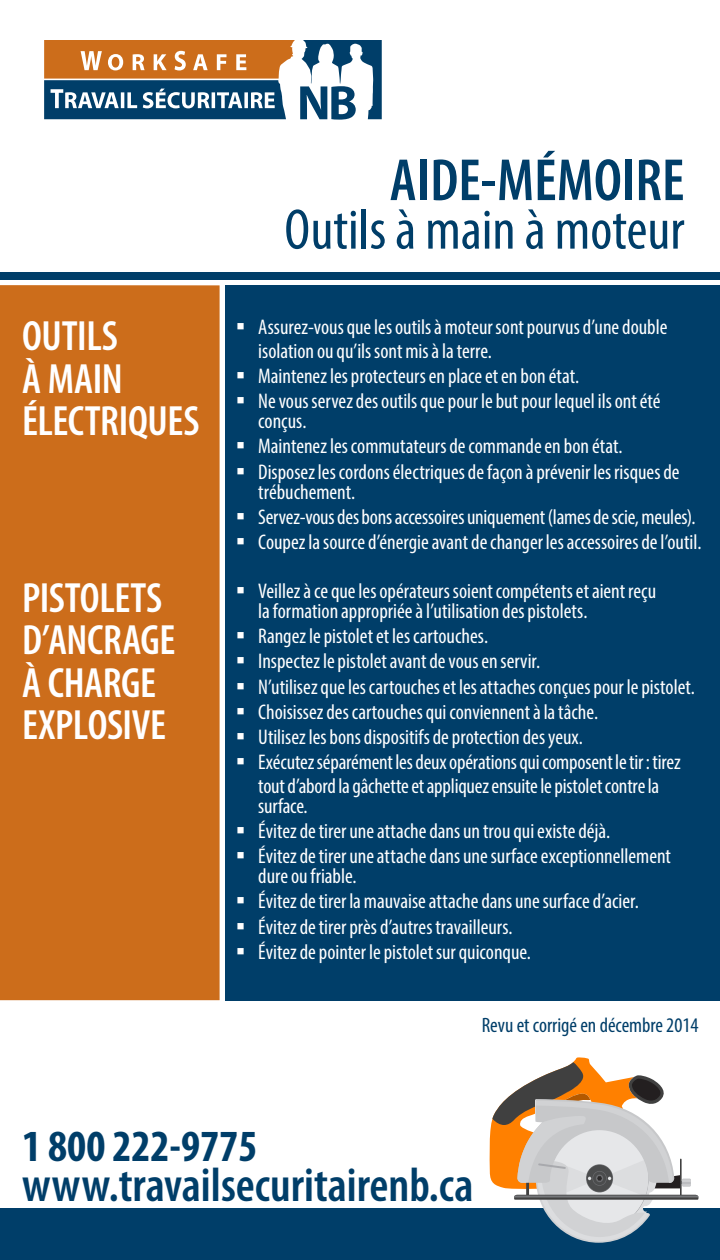
<style>
.page{position:relative;width:720px;height:1260px;background:#fff}
.page>*{position:absolute;margin:0;border:0;box-sizing:border-box;transform-origin:0 0}
.t1{font:600 condensed 60px "Myriad Pro";color:#003e69}
.t2{font:condensed 57.5px "Myriad Pro";color:#003e69}
.t3{font:600 condensed 48.25px "Myriad Pro";color:#003e69}
.t4{font:700 condensed 44.75px "Myriad Pro";color:#003e69}
.t5{font:600 condensed 42.5px/42.5px "Myriad Pro";letter-spacing:-.01em;color:#fff}
.t6{font:condensed 21.25px/20px "Myriad Pro";color:#fff}
.t7{font:condensed 20.75px "Myriad Pro";color:#003e69}
</style>
<div class="page">
<div style="left:225px;top:285px;width:495px;height:715px;background:#003e69"></div>
<div style="left:0;top:285px;width:220px;height:715px;background:#cc6d1b"></div>
<div style="left:0;top:1208px;width:720px;height:52px;background:#003e69"></div>
<div style="left:0;top:273px;width:720px;height:7px;background:#003e69"></div>
<svg style="left:44px;top:40px;width:338px;height:80px"></svg>
<svg style="left:489px;top:1057px;width:209px;height:186px"></svg>
<p class="t5" style="left:22px;top:315px;width:179px">OUTILS<br>À MAIN<br>ÉLECTRIQUES</p>
<p class="t5" style="left:22px;top:577px;width:155px">PISTOLETS<br>D’ANCRAGE<br>À CHARGE<br>EXPLOSIVE</p>
<p class="t1" style="left:390px;top:147px;width:296px">AIDE-MÉMOIRE</p>
<p class="t2" style="left:284px;top:195px;width:402px">Outils à main à moteur</p>
<p class="t6" style="left:258px;top:315px;width:411px;line-height:23.8px">Assurez-vous que les outils à moteur sont pourvus d’une double isolation ou qu’ils sont mis à la terre.</p>
<p class="t6" style="left:258px;top:366px;width:322px">Maintenez les protecteurs en place et en bon état.</p>
<p class="t6" style="left:258px;top:391px;width:404px">Ne vous servez des outils que pour le but pour lequel ils ont été conçus.</p>
<p class="t6" style="left:258px;top:436px;width:366px">Maintenez les commutateurs de commande en bon état.</p>
<p class="t6" style="left:258px;top:461px;width:423px">Disposez les cordons électriques de façon à prévenir les risques de trébuchement.</p>
<p class="t6" style="left:258px;top:507px;width:439px">Servez-vous des bons accessoires uniquement (lames de scie, meules).</p>
<p class="t6" style="left:258px;top:532px;width:445px">Coupez la source d’énergie avant de changer les accessoires de l’outil.</p>
<p class="t6" style="left:258px;top:581px;width:400px">Veillez à ce que les opérateurs soient compétents et aient reçu la formation appropriée à l’utilisation des pistolets.</p>
<p class="t6" style="left:258px;top:626px;width:231px">Rangez le pistolet et les cartouches.</p>
<p class="t6" style="left:258px;top:651px;width:284px">Inspectez le pistolet avant de vous en servir.</p>
<p class="t6" style="left:258px;top:676px;width:438px">N’utilisez que les cartouches et les attaches conçues pour le pistolet.</p>
<p class="t6" style="left:258px;top:701px;width:341px">Choisissez des cartouches qui conviennent à la tâche.</p>
<p class="t6" style="left:258px;top:727px;width:326px">Utilisez les bons dispositifs de protection des yeux.</p>
<p class="t6" style="left:258px;top:750px;width:424px;line-height:23.8px">Exécutez séparément les deux opérations qui composent le tir : tirez tout d’abord la gâchette et appliquez ensuite le pistolet contre la</p>
<p class="t6" style="left:258px;top:796px;width:51px">surface.</p>
<p class="t6" style="left:258px;top:821px;width:354px">Évitez de tirer une attache dans un trou qui existe déjà.</p>
<p class="t6" style="left:258px;top:846px;width:414px">Évitez de tirer une attache dans une surface exceptionnellement dure ou friable.</p>
<p class="t6" style="left:258px;top:891px;width:382px">Évitez de tirer la mauvaise attache dans une surface d’acier.</p>
<p class="t6" style="left:258px;top:916px;width:256px">Évitez de tirer près d’autres travailleurs.</p>
<p class="t6" style="left:258px;top:942px;width:274px">Évitez de pointer le pistolet sur quiconque.</p>
<p class="t7" style="left:482px;top:1013px;width:218px">Revu et corrigé en décembre 2014</p>
<p class="t4" style="left:22px;top:1118px;width:237px">1 800 222-9775</p>
<p class="t3" style="left:22px;top:1158px;width:453px">www.travailsecuritairenb.ca</p>
</div>
